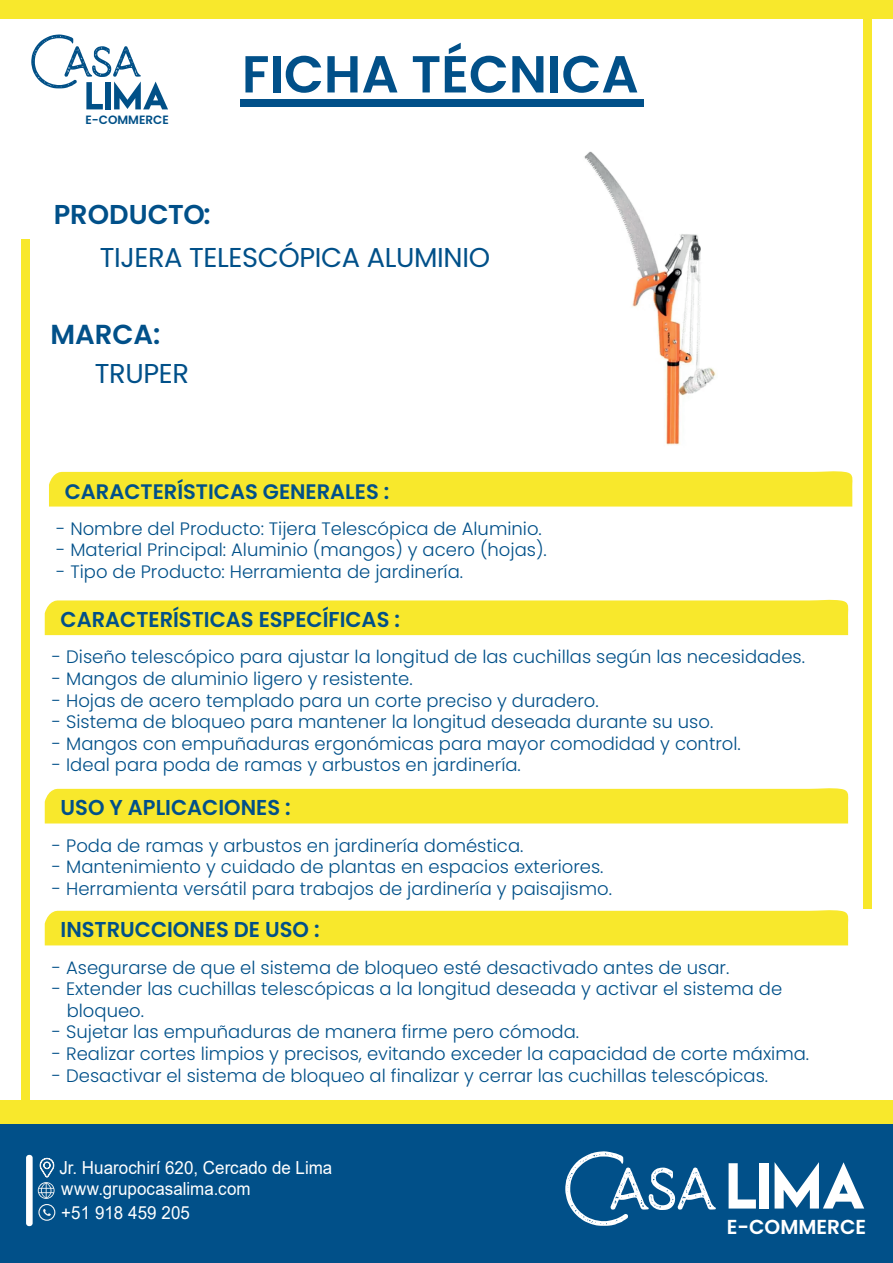
<style>
.page{position:relative;width:893px;height:1263px;background:#fff}
.page>*{position:absolute;margin:0;border:0;box-sizing:border-box;transform-origin:0 0}
.t1{font:600 52.05px "Poppins";color:#015089}
.t2{font:600 27.45px "Poppins";color:#015089}
.t3{font:27.3px "Poppins";letter-spacing:-.015em;color:#015089}
.t4{font:600 27.3px "Poppins";color:#015089}
.t5{font:600 21.45px "Poppins";color:#015089}
.t6{font:600 21px "Poppins";color:#015089}
.t7{font:600 20.25px "Poppins";color:#fff}
.t8{font:300 18px/21.6px "Poppins";color:#015089}
.t9{font:18px/20.7px "Arial";color:#fff;scale:.94 1}
.t10{font:600 12px "Poppins";color:#015087}
</style>
<div class="page">
<div style="left:0;top:1100px;width:893px;height:162px;background:#f8e82c"></div>
<div style="left:0;top:0;width:893px;height:19px;background:#f8e82c"></div>
<div style="left:864px;top:0;width:8px;height:908px;background:#f8e82c"></div>
<div style="left:22px;top:239px;width:8px;height:950px;background:#f8e82c"></div>
<div style="left:0;top:1125px;width:893px;height:138px;background:#015089"></div>
<svg style="left:43px;top:1209px;width:8px;height:7px"></svg>
<div style="left:38px;top:1204px;width:17px;height:17px;border:1px solid #f2f3f4;border-radius:50%"></div>
<svg style="left:729px;top:1163px;width:27px;height:45px"></svg>
<div style="left:760px;top:1163px;width:9px;height:45px;background:#fff"></div>
<svg style="left:775px;top:1162px;width:89px;height:46px"></svg>
<svg style="left:565px;top:1151px;width:151px;height:75px"></svg>
<div style="left:26px;top:1155px;width:7px;height:71px;background:#fff;border-radius:3px"></div>
<svg style="left:38px;top:1157px;width:17px;height:42px"></svg>
<div style="left:240px;top:99px;width:404px;height:8px;background:#015089"></div>
<svg style="left:31px;top:34px;width:137px;height:75px"></svg>
<div style="left:49px;top:471px;width:804px;height:35px;background:#f8e82c"></div>
<div style="left:45px;top:599px;width:803px;height:36px;background:#f8e82c"></div>
<div style="left:45px;top:788px;width:803px;height:35px;background:#f8e82c"></div>
<div style="left:45px;top:910px;width:803px;height:35px;background:#f8e82c"></div>
<img style="left:584px;top:151px;width:132px;height:294px">
<p class="t10" style="left:86px;top:112px;width:85px">E-COMMERCE</p>
<h1 class="t1" style="left:242px;top:44px;width:398px">FICHA TÉCNICA</h1>
<h3 class="t4" style="left:54px;top:199px;width:158px">PRODUCTO:</h3>
<h3 class="t3" style="left:100px;top:242px;width:392px">TIJERA TELESCÓPICA ALUMINIO</h3>
<h2 class="t2" style="left:50px;top:318px;width:112px">MARCA:</h2>
<h3 class="t3" style="left:95px;top:358px;width:96px">TRUPER</h3>
<p class="t6" style="left:65px;top:479px;width:326px">CARACTERÍSTICAS GENERALES :</p>
<p class="t8" style="left:56px;top:518px;width:487px">- Nombre del Producto: Tijera Telescópica de Aluminio.</p>
<p class="t8" style="left:56px;top:539px;width:492px">- Material Principal: Aluminio (mangos) y acero (hojas).</p>
<p class="t8" style="left:56px;top:561px;width:408px">- Tipo de Producto: Herramienta de jardinería.</p>
<p class="t5" style="left:61px;top:607px;width:341px">CARACTERÍSTICAS ESPECÍFICAS :</p>
<p class="t8" style="left:52px;top:646px;width:755px">- Diseño telescópico para ajustar la longitud de las cuchillas según las necesidades.</p>
<p class="t8" style="left:52px;top:668px;width:362px">- Mangos de aluminio ligero y resistente.</p>
<p class="t8" style="left:52px;top:689px;width:548px">- Hojas de acero templado para un corte preciso y duradero.</p>
<p class="t8" style="left:52px;top:711px;width:663px">- Sistema de bloqueo para mantener la longitud deseada durante su uso.</p>
<p class="t8" style="left:52px;top:733px;width:690px">- Mangos con empuñaduras ergonómicas para mayor comodidad y control.</p>
<p class="t8" style="left:52px;top:754px;width:470px">- Ideal para poda de ramas y arbustos en jardinería.</p>
<p class="t5" style="left:61px;top:795px;width:232px">USO Y APLICACIONES :</p>
<p class="t8" style="left:52px;top:835px;width:473px">- Poda de ramas y arbustos en jardinería doméstica.</p>
<p class="t8" style="left:52px;top:856px;width:553px">- Mantenimiento y cuidado de plantas en espacios exteriores.</p>
<p class="t8" style="left:52px;top:878px;width:562px">- Herramienta versátil para trabajos de jardinería y paisajismo.</p>
<p class="t5" style="left:61px;top:917px;width:260px">INSTRUCCIONES DE USO :</p>
<p class="t8" style="left:52px;top:957px;width:679px">- Asegurarse de que el sistema de bloqueo esté desactivado antes de usar.</p>
<p class="t8" style="left:67px;top:978px;width:717px;text-indent:-15px">- Extender las cuchillas telescópicas a la longitud deseada y activar el sistema de bloqueo.</p>
<p class="t8" style="left:52px;top:1021px;width:529px">- Sujetar las empuñaduras de manera firme pero cómoda.</p>
<p class="t8" style="left:52px;top:1043px;width:759px">- Realizar cortes limpios y precisos, evitando exceder la capacidad de corte máxima.</p>
<p class="t8" style="left:52px;top:1065px;width:718px">- Desactivar el sistema de bloqueo al finalizar y cerrar las cuchillas telescópicas.</p>
<p class="t9" style="left:59px;top:1157px;width:292px">Jr. Huarochirí 620, Cercado de Lima www.grupocasalima.com</p>
<p class="t9" style="left:61px;top:1202px;width:138px">+51 918 459 205</p>
<p class="t7" style="left:727px;top:1215px;width:141px">E-COMMERCE</p>
</div>
